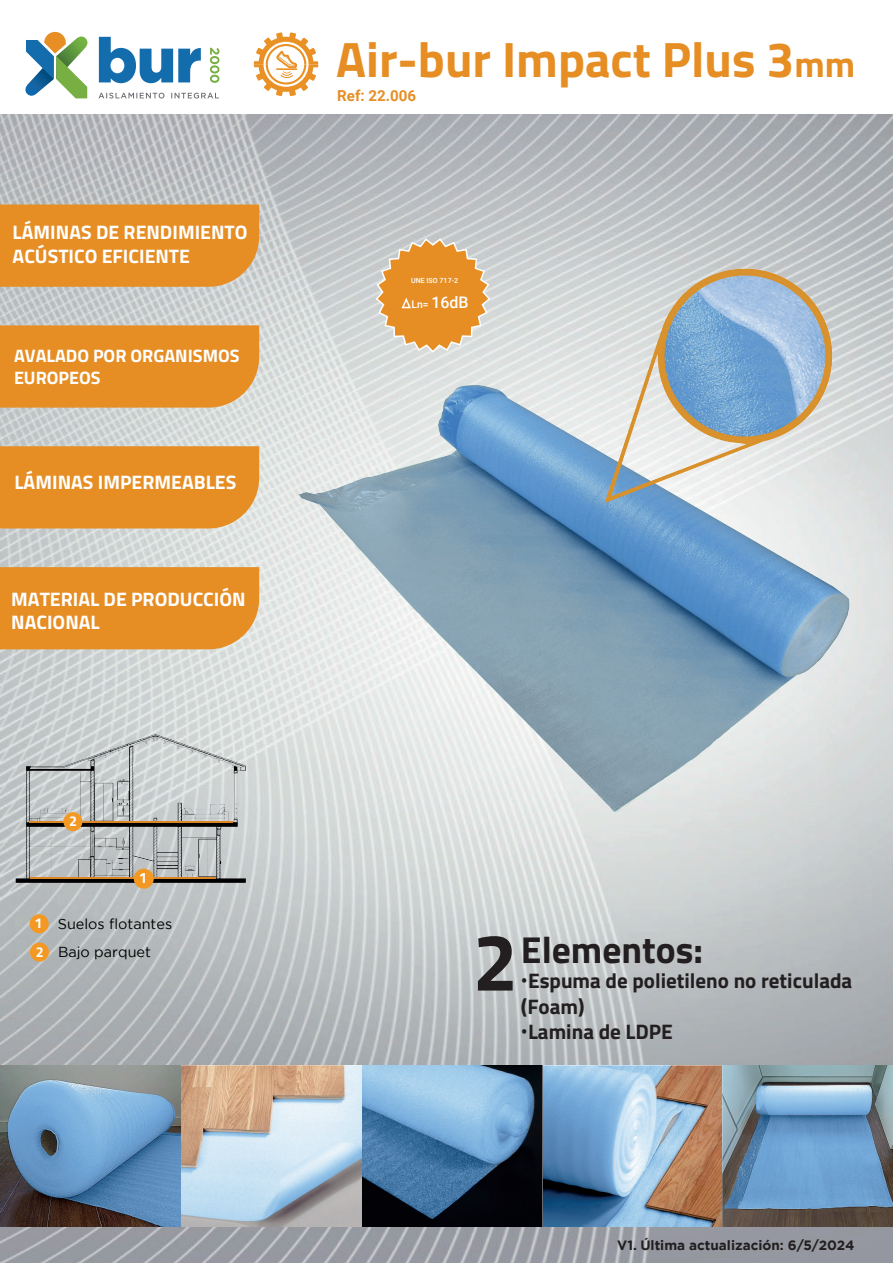
<style>
.page{position:relative;width:893px;height:1263px;background:#fff}
.page>*{position:absolute;margin:0;border:0;box-sizing:border-box;transform-origin:0 0}
.t1{font:700 81px "Titillium Web";color:#231f20}
.t2{font:700 49.8px "Titillium Web";color:#e68e24}
.t3{font:700 37.5px "Titillium Web";color:#231f20}
.t4{font:700 21px/25.2px "Titillium Web";color:#231f20}
.t5{font:700 19.5px/23.4px "Titillium Web";color:#fff}
.t6{font:700 18px/21.6px "Titillium Web";color:#fff}
.t7{font:500 15.9px "Roboto";color:#fff}
.t8{font:700 15.15px "Roboto";color:#e68e24}
.t9{font:700 15px "Titillium Web";color:#fff}
.t10{font:14.4px "Gotham";color:#000001}
.t11{font:700 14.25px "Titillium Web";color:#fff}
.t12{font:700 13.5px "Gotham";color:#231f20}
.t13{font:500 10.5px "Roboto";color:#fff}
.t14{font:500 7.05px "Roboto";color:#fff}
.s1{font-family:"Titillium Web";font-weight:700;font-size:14.25px;color:#fff}
.s2{font-size:36.15px}
.s3{font-family:"Roboto";font-weight:400}
</style>
<div class="page">
<img style="left:0;top:114px;width:893px;height:1149px">
<img style="left:0;top:1065px;width:893px;height:161px">
<div style="left:0;top:205px;width:259px;height:82px;background:#e68e24"></div>
<div style="left:0;top:325px;width:259px;height:83px;background:#e68e24"></div>
<div style="left:0;top:446px;width:259px;height:82px;background:#e68e24"></div>
<img style="left:11px;top:728px;width:241px;height:166px">
<hr style="left:30px;top:877px;width:185px;height:1px;background:#dd8525">
<div style="left:134px;top:869px;width:20px;height:20px;background:#f49824;border-radius:50%"></div>
<hr style="left:29px;top:821px;width:204px;height:1px;background:#dd8525">
<div style="left:63px;top:812px;width:19px;height:19px;background:#f49824;border-radius:50%"></div>
<div style="left:30px;top:914px;width:19px;height:19px;background:#f49824;border-radius:50%"></div>
<svg style="left:99px;top:37px;width:102px;height:46px"></svg>
<svg style="left:98px;top:93px;width:121px;height:6px"></svg>
<svg style="left:210px;top:48px;width:9px;height:35px"></svg>
<svg style="left:26px;top:32px;width:61px;height:66px"></svg>
<div style="left:0;top:567px;width:259px;height:82px;background:#e68e24"></div>
<svg style="left:254px;top:32px;width:64px;height:64px"></svg>
<img style="left:280px;top:254px;width:592px;height:559px">
<svg style="left:374px;top:237px;width:117px;height:117px;background:#e0aa68"></svg>
<div style="left:30px;top:942px;width:19px;height:19px;background:#f49824;border-radius:50%"></div>
<p class="t5" style="left:13px;top:220px;width:236px">LÁMINAS DE RENDIMIENTO<br>ACÚSTICO EFICIENTE</p>
<p class="t6" style="left:14px;top:344px;width:227px">AVALADO POR ORGANISMOS<br>EUROPEOS</p>
<p class="t5" style="left:14px;top:469px;width:223px">LÁMINAS IMPERMEABLES</p>
<p class="t5" style="left:11px;top:586px;width:236px">MATERIAL DE PRODUCCIÓN<br>NACIONAL</p>
<p class="t11" style="left:69px;top:810px;width:9px">2</p>
<p class="t9" style="left:139px;top:866px;width:10px">1</p>
<p class="t10" style="left:35px;top:914px;width:139px"><span class="s1">1</span> Suelos flotantes</p>
<p class="t10" style="left:36px;top:942px;width:117px"><span class="s1">2</span> Bajo parquet</p>
<h2 class="t2" style="left:336px;top:22px;width:520px">Air-bur Impact Plus 3<span class="s2">mm</span></h2>
<p class="t8" style="left:337px;top:85px;width:80px">Ref: 22.006</p>
<p class="t14" style="left:411px;top:275px;width:48px">UNE ISO 717-2</p>
<p class="t7" style="left:431px;top:291px;width:39px">16dB</p>
<p class="t13" style="left:411px;top:297px;width:19px">Ln=</p>
<h1 class="t1" style="left:473px;top:900px;width:47px">2</h1>
<h3 class="t3" style="left:521px;top:921px;width:184px">Elementos:</h3>
<p class="t4" style="left:521px;top:967px;width:333px"><span class="s3">•</span>Espuma de polietileno no reticulada (Foam)</p>
<p class="t4" style="left:521px;top:1018px;width:153px"><span class="s3">•</span>Lamina de LDPE</p>
<p class="t12" style="left:617px;top:1236px;width:239px">V1. Última actualización: 6/5/2024</p>
</div>
